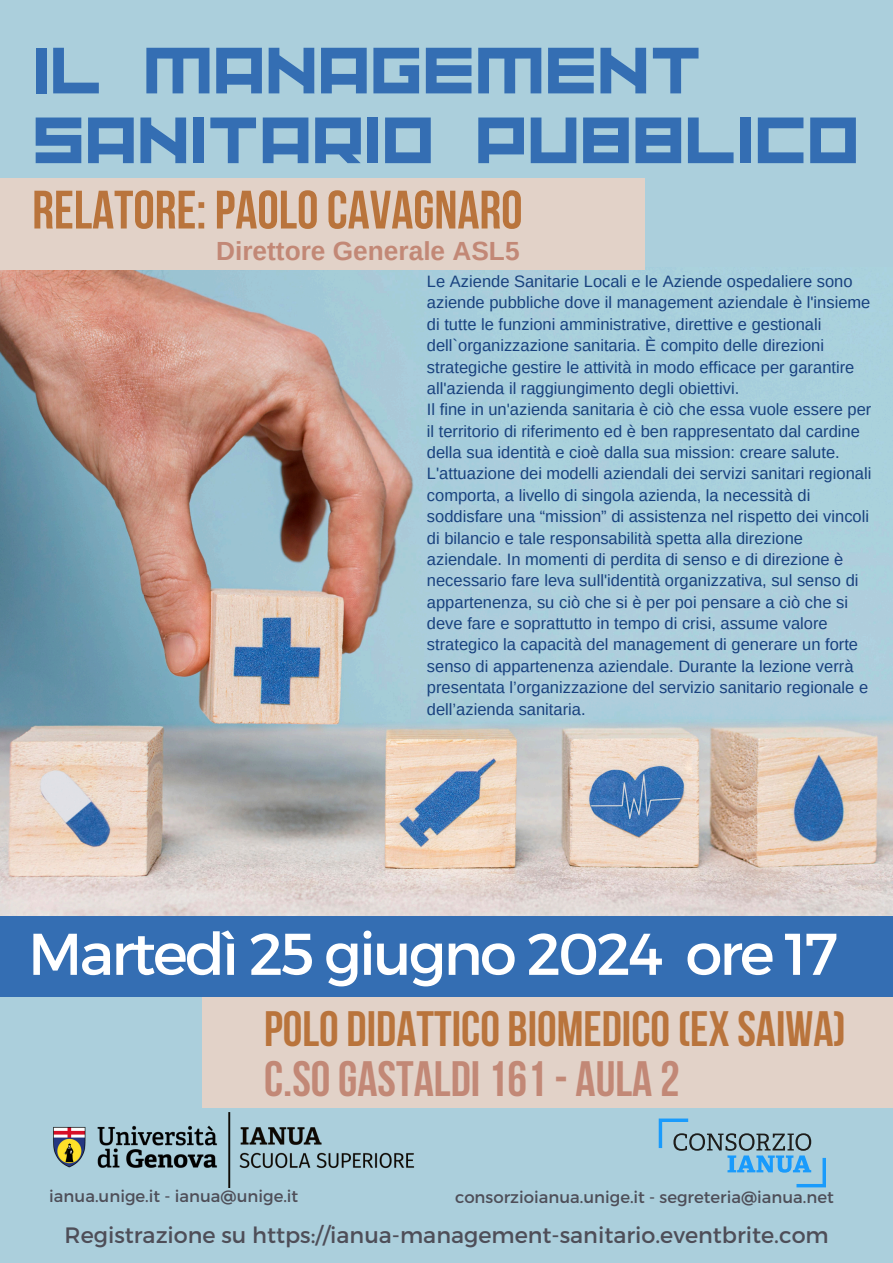
<style>
.page{position:relative;width:893px;height:1263px;background:#abcfdc}
.page>*{position:absolute;margin:0;border:0;box-sizing:border-box;transform-origin:0 0}
.t1{font:69.75px/69.8px "Adriana";color:#346eb3}
.t2{font:58.72px "Montserrat";letter-spacing:-.045em;color:#fff}
.t3{font:700 54px "Bebas Neue";color:#b9743c}
.t4{font:700 49.5px/49.5px "Bebas Neue";color:#b9743c}
.t5{font:700 26.25px "Arimo";color:#c28876}
.t6{font:22.27px "Montserrat";color:#4e4e58}
.t7{font:16.5px/21.4px "Arimo";color:#18417e}
.t8{font:16.5px "Montserrat";color:#4e4e58}
.s1{color:#c28876}
</style>
<div class="page">
<div style="left:202px;top:989px;width:691px;height:119px;background:#e2d2c8"></div>
<img style="left:53px;top:1112px;width:362px;height:75px">
<svg style="left:658px;top:1118px;width:168px;height:69px"></svg>
<img style="left:0;top:268px;width:893px;height:649px">
<div style="left:0;top:178px;width:644px;height:91px;background:#e2d2c8"></div>
<div style="left:0;top:917px;width:893px;height:80px;background:#346eb3"></div>
<h5 class="t1" style="left:32px;top:31px;width:828px">IL MANAGEMENT<br>SANITARIO PUBBLICO</h5>
<p class="t3" style="left:32px;top:188px;width:492px">RELATORE: PAOLOCAVAGNARO</p>
<p class="t5" style="left:216px;top:236px;width:305px">Direttore Generale ASL5</p>
<p class="t7" style="left:427px;top:271px;width:445px">Le Aziende Sanitarie Locali e le Aziende ospedaliere sono aziende pubbliche dove il management aziendale è l'insieme di tutte le funzioni amministrative, direttive e gestionali dell`organizzazione sanitaria. È compito delle direzioni strategiche gestire le attività in modo efficace per garantire all'azienda il raggiungimento degli obiettivi.</p>
<p class="t7" style="left:427px;top:399px;width:446px">Il fine in un'azienda sanitaria è ciò che essa vuole essere per il territorio di riferimento ed è ben rappresentato dal cardine della sua identità e cioè dalla sua mission: creare salute.</p>
<p class="t7" style="left:427px;top:463px;width:446px">L'attuazione dei modelli aziendali dei servizi sanitari regionali comporta, a livello di singola azienda, la necessità di soddisfare una “mission” di assistenza nel rispetto dei vincoli di bilancio e tale responsabilità spetta alla direzione aziendale. In momenti di perdita di senso e di direzione è necessario fare leva sull'identità organizzativa, sul senso di appartenenza, su ciò che si è per poi pensare a ciò che si deve fare e soprattutto in tempo di crisi, assume valore strategico la capacità del management di generare un forte senso di appartenenza aziendale. Durante la lezione verrà presentata l’organizzazione del servizio sanitario regionale e dell’azienda sanitaria.</p>
<h4 class="t2" style="left:28px;top:916px;width:811px">Martedì 25 giugno 2024 ore 17</h4>
<h3 class="t4" style="left:264px;top:1009px;width:583px">POLO DIDATTICO BIOMEDICO(EX SAIWA)<br><span class="s1">C.SOGASTALDI161- AULA 2</span></h3>
<p class="t8" style="left:49px;top:1185px;width:251px">ianua.unige.it - ianua@unige.it</p>
<p class="t8" style="left:455px;top:1187px;width:380px">consorzioianua.unige.it - segreteria@ianua.net</p>
<p class="t6" style="left:65px;top:1221px;width:765px">Registrazione su https://ianua-management-sanitario.eventbrite.com</p>
</div>
